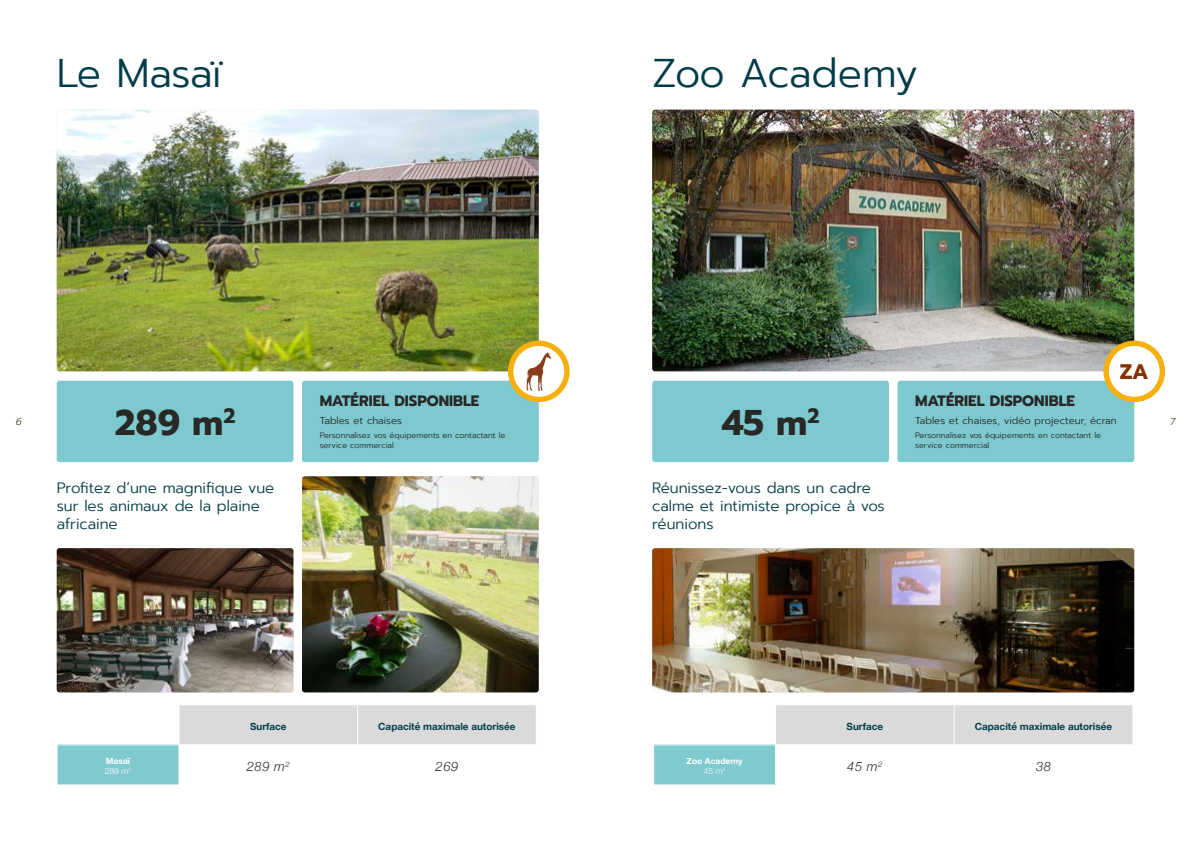
<style>
.page{position:relative;width:1191px;height:842px;background:#fff}
.page>*{position:absolute;margin:0;border:0;box-sizing:border-box;transform-origin:0 0}
.t1{font:300 40px "Prompt";letter-spacing:-.015em;color:#003c49}
.t2{font:700 35.6px "Prompt";color:#282827}
.t3{font:700 21px "Prompt";color:#873000}
.t4{font:300 15px/18px "Prompt";color:#003c49}
.t5{font:700 15px "Prompt";color:#282827}
.t6{font:italic 300 13px "Helvetica Neue";letter-spacing:.04em;color:#282827}
.t7{font:300 10px "Prompt";color:#282827}
.t8{font:italic 300 10px "Prompt";color:#404916}
.t9{font:700 9.9px "Helvetica Neue";color:#003d4a}
.t10{font:700 8.5px/10.2px "Helvetica Neue";color:#fff;text-align:center}
.t11{font:300 8px/9.6px "Prompt";color:#282827}
.s1{font-weight:300}
</style>
<div class="page">
<img style="left:57px;top:110px;width:482px;height:261px">
<img style="left:652px;top:110px;width:482px;height:261px">
<img style="left:57px;top:548px;width:236px;height:144px">
<img style="left:302px;top:476px;width:237px;height:216px">
<img style="left:652px;top:548px;width:482px;height:144px">
<div style="left:57px;top:381px;width:236px;height:81px;background:#7dc9cf;border-radius:3px"></div>
<div style="left:652px;top:381px;width:237px;height:81px;background:#7dc9cf;border-radius:3px"></div>
<div style="left:302px;top:381px;width:237px;height:81px;background:#7dc9cf;border-radius:3px"></div>
<div style="left:897px;top:381px;width:237px;height:81px;background:#7dc9cf;border-radius:3px"></div>
<svg style="left:510px;top:343px;width:57px;height:56px"></svg>
<div style="left:508px;top:341px;width:61px;height:61px;border:5px solid #f7af0d;border-radius:50%"></div>
<svg style="left:526px;top:352px;width:25px;height:39px"></svg>
<div style="left:1106px;top:343px;width:56px;height:56px;background:#fff;border-radius:50%"></div>
<div style="left:1103px;top:341px;width:62px;height:61px;border:5px solid #f7af0d;border-radius:50%"></div>
<div style="left:776px;top:705px;width:356px;height:39px;background:#dadada"></div>
<div style="left:653px;top:745px;width:122px;height:40px;background:#7ecacf"></div>
<hr style="left:954px;top:705px;width:1px;height:39px;background:#fff">
<hr style="left:653px;top:745px;width:1px;height:39px;background:#fff">
<hr style="left:653px;top:784px;width:122px;height:1px;background:#fff">
<div style="left:180px;top:705px;width:356px;height:39px;background:#dadada"></div>
<div style="left:57px;top:745px;width:122px;height:40px;background:#7ecacf"></div>
<hr style="left:357px;top:705px;width:1px;height:39px;background:#fff">
<hr style="left:57px;top:745px;width:1px;height:39px;background:#fff">
<hr style="left:57px;top:784px;width:122px;height:1px;background:#fff">
<h1 class="t1" style="left:57px;top:45px;width:166px">Le Masaï</h1>
<h1 class="t1" style="left:652px;top:45px;width:267px">Zoo Academy</h1>
<h3 class="t3" style="left:1119px;top:356px;width:30px">ZA</h3>
<p class="t5" style="left:320px;top:390px;width:161px">MATÉRIEL DISPONIBLE</p>
<p class="t7" style="left:320px;top:414px;width:84px">Tables et chaises</p>
<p class="t11" style="left:320px;top:431px;width:187px">Personnalisez vos équipements en contactant le service commercial</p>
<p class="t5" style="left:915px;top:390px;width:161px">MATÉRIEL DISPONIBLE</p>
<p class="t7" style="left:915px;top:414px;width:203px">Tables et chaises, vidéo projecteur, écran</p>
<p class="t11" style="left:915px;top:431px;width:187px">Personnalisez vos équipements en contactant le service commercial</p>
<h2 class="t2" style="left:115px;top:396px;width:122px">289 m<sup>2</sup></h2>
<h2 class="t2" style="left:721px;top:396px;width:99px">45 m<sup>2</sup></h2>
<p class="t8" style="left:16px;top:415px;width:7px">6</p>
<p class="t8" style="left:1169px;top:415px;width:7px">7</p>
<p class="t4" style="left:57px;top:479px;width:219px">Profitez d’une magnifique vue sur les animaux de la plaine africaine</p>
<p class="t4" style="left:652px;top:479px;width:234px">Réunissez-vous dans un cadre calme et intimiste propice à vos réunions</p>
<p class="t9" style="left:250px;top:718px;width:38px">Surface</p>
<p class="t9" style="left:378px;top:718px;width:139px">Capacité maximale autorisée</p>
<p class="t10" style="left:105px;top:756px;width:28px;text-align:left">Masaï<br><span class="s1">289 m</span><sup>2</sup></p>
<p class="t6" style="left:247px;top:756px;width:44px">289 m<sup>2</sup></p>
<p class="t6" style="left:435px;top:756px;width:24px">269</p>
<p class="t9" style="left:846px;top:718px;width:38px">Surface</p>
<p class="t9" style="left:975px;top:718px;width:139px">Capacité maximale autorisée</p>
<p class="t10" style="left:686px;top:756px;width:57px">Zoo Academy<br><span class="s1">45 m</span><sup>2</sup></p>
<p class="t6" style="left:847px;top:756px;width:37px">45 m<sup>2</sup></p>
<p class="t6" style="left:1036px;top:756px;width:16px">38</p>
</div>
